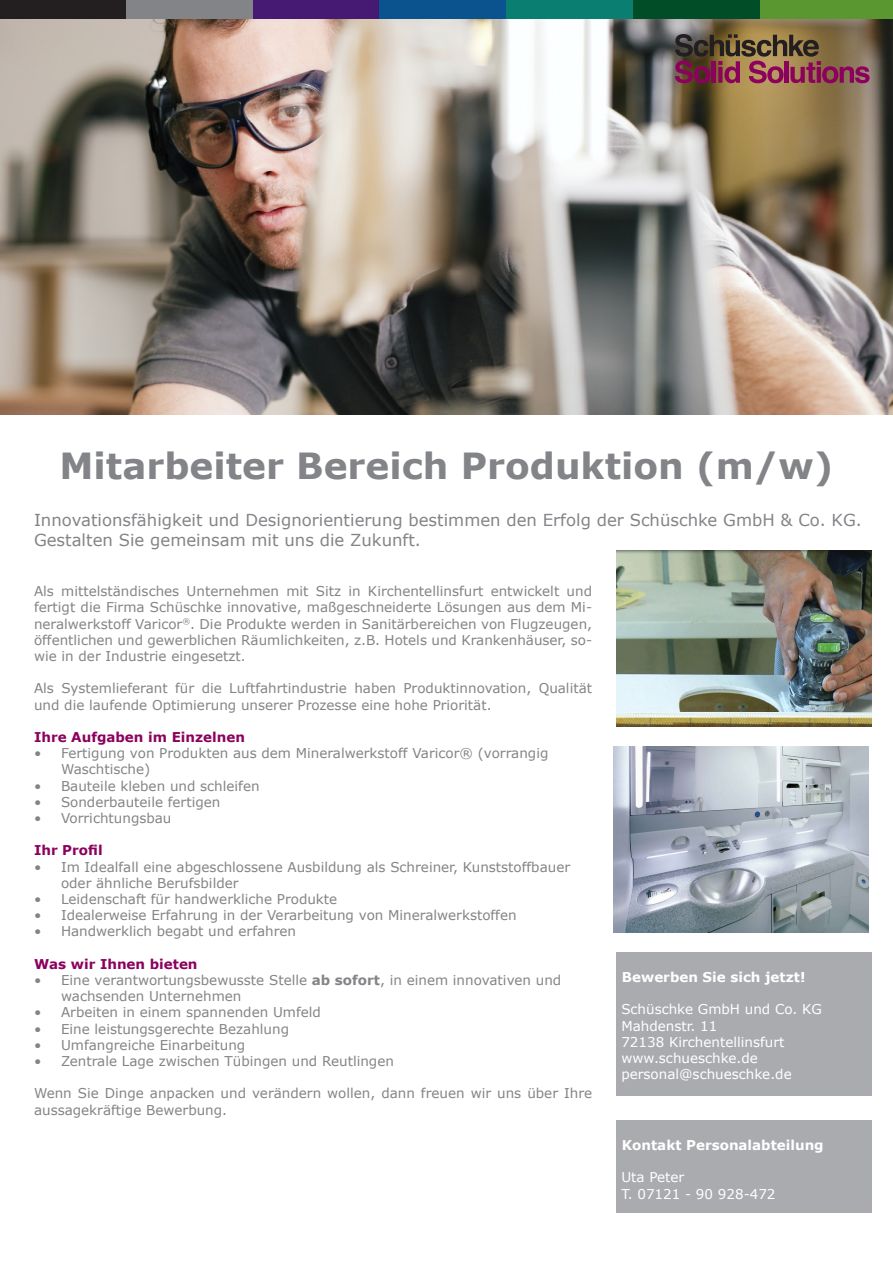
<style>
.page{position:relative;width:893px;height:1263px;background:#fff}
.page>*{position:absolute;margin:0;border:0;box-sizing:border-box;transform-origin:0 0}
.t1{font:700 36px "Verdana";color:#828487}
.t2{font:16.5px/19.8px "Verdana";color:#828487}
.t3{font:13.5px/16.2px "Verdana";color:#828487}
.t4{font:13.5px "Verdana";color:#fff}
.t5{font:700 13.5px "Verdana";color:#8b015d}
.t6{font:700 13.5px "Verdana";color:#fff}
.s1{font-weight:700}
</style>
<div class="page">
<div style="left:0;top:0;width:126px;height:19px;background:#231f20"></div>
<div style="left:126px;top:0;width:127px;height:19px;background:#828487"></div>
<div style="left:253px;top:0;width:127px;height:19px;background:#461a72"></div>
<div style="left:380px;top:0;width:127px;height:19px;background:#0b538f"></div>
<div style="left:507px;top:0;width:127px;height:19px;background:#0a7e71"></div>
<div style="left:634px;top:0;width:127px;height:19px;background:#014d28"></div>
<div style="left:761px;top:0;width:132px;height:19px;background:#5b9731"></div>
<img style="left:0;top:19px;width:893px;height:396px">
<svg style="left:675px;top:34px;width:195px;height:49px;background:#7c4f47"></svg>
<div style="left:617px;top:1120px;width:255px;height:93px;background:#aaabaf"></div>
<img style="left:617px;top:550px;width:255px;height:176px">
<div style="left:617px;top:952px;width:255px;height:144px;background:#aaabaf"></div>
<img style="left:613px;top:746px;width:255px;height:187px">
<p class="t1" style="left:60px;top:440px;width:775px">Mitarbeiter Bereich Produktion (m/w)</p>
<p class="t2" style="left:34px;top:510px;width:829px">Innovationsfähigkeit und Designorientierung bestimmen den Erfolg der Schüschke GmbH &amp; Co. KG.<br>Gestalten Sie gemeinsam mit uns die Zukunft.</p>
<p class="t3" style="left:34px;top:583px;width:560px;text-align:justify">Als mittelständisches Unternehmen mit Sitz in Kirchentellinsfurt entwickelt und fertigt die Firma Schüschke innovative, maßgeschneiderte Lösungen aus dem Mi&shy;neralwerkstoff Varicor<sup>®</sup>. Die Produkte werden in Sanitärbereichen von Flugzeugen, öffentlichen und gewerblichen Räumlichkeiten, z.B. Hotels und Krankenhäuser, so&shy;wie in der Industrie eingesetzt.</p>
<p class="t3" style="left:34px;top:680px;width:560px">Als Systemlieferant für die Luftfahrtindustrie haben Produktinnovation, Qualität und die laufende Optimierung unserer Prozesse eine hohe Priorität.</p>
<p class="t5" style="left:34px;top:727px;width:212px">Ihre Aufgaben im Einzelnen</p>
<p class="t3" style="left:61px;top:745px;width:489px;text-indent:-27px">• Fertigung von Produkten aus dem Mineralwerkstoff Varicor® (vorrangig<br>Waschtische)</p>
<p class="t3" style="left:34px;top:777px;width:227px">• Bauteile kleben und schleifen</p>
<p class="t3" style="left:34px;top:793px;width:188px">• Sonderbauteile fertigen</p>
<p class="t3" style="left:34px;top:810px;width:139px">• Vorrichtungsbau</p>
<p class="t5" style="left:34px;top:841px;width:70px">Ihr Profil</p>
<p class="t3" style="left:61px;top:858px;width:511px;text-indent:-27px">• Im Idealfall eine abgeschlossene Ausbildung als Schreiner, Kunststoffbauer oder ähnliche Berufsbilder</p>
<p class="t3" style="left:34px;top:891px;width:305px">• Leidenschaft für handwerkliche Produkte</p>
<p class="t3" style="left:34px;top:907px;width:484px">• Idealerweise Erfahrung in der Verarbeitung von Mineralwerkstoffen</p>
<p class="t3" style="left:34px;top:923px;width:264px">• Handwerklich begabt und erfahren</p>
<p class="t5" style="left:34px;top:954px;width:165px">Was wir Ihnen bieten</p>
<p class="t3" style="left:61px;top:972px;width:502px;text-indent:-27px">• Eine verantwortungsbewusste Stelle <span class="s1">ab sofort</span>, in einem innovativen und wachsenden Unternehmen</p>
<p class="t3" style="left:34px;top:1004px;width:288px">• Arbeiten in einem spannenden Umfeld</p>
<p class="t3" style="left:34px;top:1020px;width:257px">• Eine leistungsgerechte Bezahlung</p>
<p class="t3" style="left:34px;top:1036px;width:213px">• Umfangreiche Einarbeitung</p>
<p class="t3" style="left:34px;top:1053px;width:361px">• Zentrale Lage zwischen Tübingen und Reutlingen</p>
<p class="t3" style="left:34px;top:1085px;width:560px">Wenn Sie Dinge anpacken und verändern wollen, dann freuen wir uns über Ihre aussagekräftige Bewerbung.</p>
<p class="t6" style="left:622px;top:967px;width:185px">Bewerben Sie sich jetzt!</p>
<p class="t4" style="left:621px;top:1000px;width:202px">Schüschke GmbH und Co. KG</p>
<p class="t4" style="left:621px;top:1016px;width:98px">Mahdenstr. 11</p>
<p class="t4" style="left:621px;top:1033px;width:165px">72138 Kirchentellinsfurt</p>
<p class="t4" style="left:621px;top:1049px;width:138px">www.schueschke.de</p>
<p class="t4" style="left:621px;top:1065px;width:172px">personal@schueschke.de</p>
<p class="t6" style="left:622px;top:1135px;width:203px">Kontakt Personalabteilung</p>
<p class="t4" style="left:621px;top:1168px;width:65px">Uta Peter</p>
<p class="t4" style="left:621px;top:1184px;width:156px">T. 07121 - 90 928-472</p>
</div>
